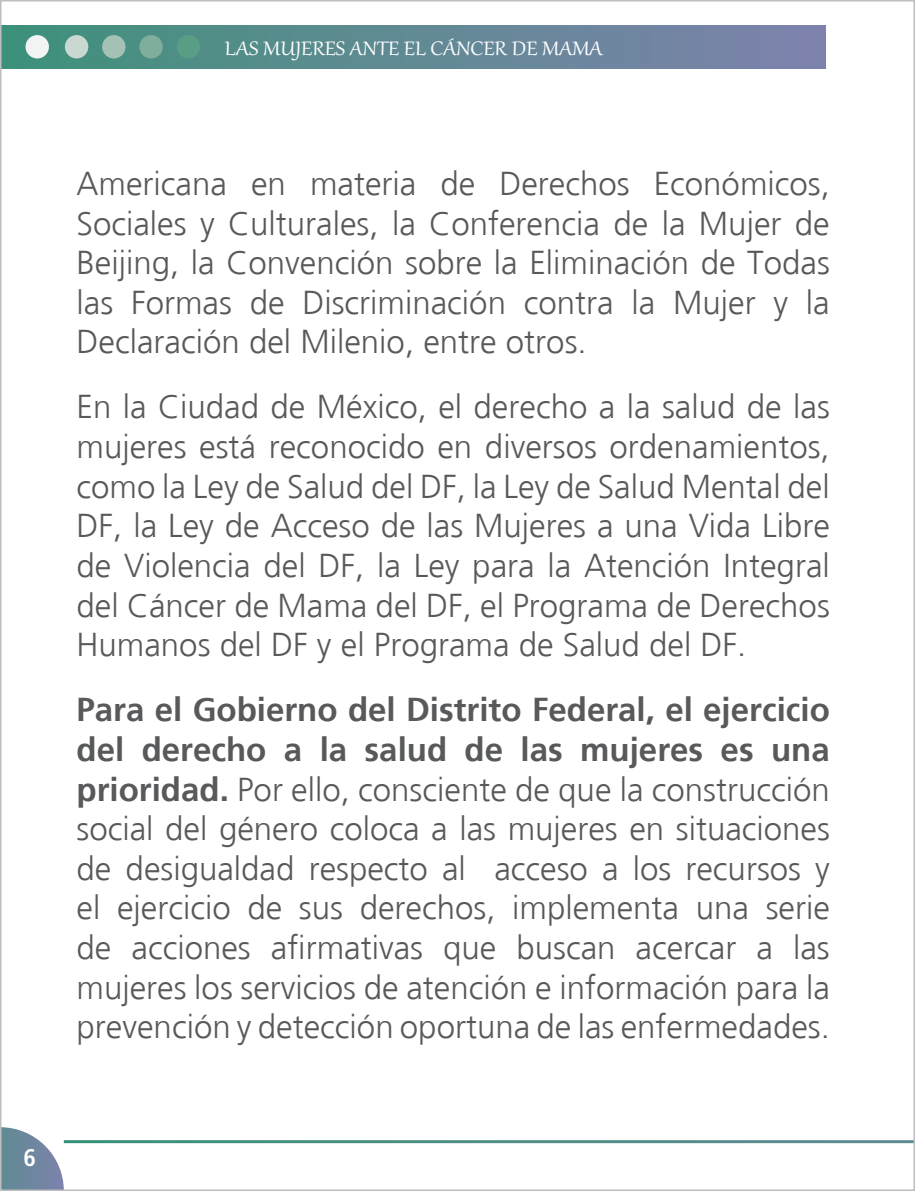
<style>
.page{position:relative;width:915px;height:1191px;background:#fff}
.page>*{position:absolute;margin:0;border:0;box-sizing:border-box;transform-origin:0 0}
.t1{font:300 33px/39.6px "Frutiger";color:#58595b;text-align:justify}
.t2{font:24px "Gabriola";color:#fff;scale:1.11 1}
.t3{font:700 condensed 24px "Frutiger";color:#fff}
.s1{font-weight:700}
</style>
<div class="page">
<svg style="left:3px;top:1127px;width:61px;height:61px"></svg>
<div style="left:0;top:26px;width:825px;height:42px;background:linear-gradient(to right,#40927b,#7f82ad)"></div>
<div style="left:26px;top:35px;width:23px;height:23px;background:#f1f4f2;border-radius:50%"></div>
<div style="left:65px;top:35px;width:23px;height:23px;background:#c9d8d1;border-radius:50%"></div>
<div style="left:102px;top:35px;width:23px;height:23px;background:#a3c2b5;border-radius:50%"></div>
<div style="left:139px;top:35px;width:24px;height:23px;background:#7fae9c;border-radius:50%"></div>
<div style="left:176px;top:35px;width:24px;height:23px;background:#5a9d85;border-radius:50%"></div>
<svg style="left:914px;top:0;width:1px;height:1191px"></svg>
<p class="t2" style="left:225px;top:32px;width:342px">LAS MUJERES ANTE EL CÁNCER DE MAMA</p>
<p class="t3" style="left:24px;top:1143px;width:14px">6</p>
<p class="t1" style="left:76px;top:164px;width:754px">Americana en materia de Derechos Económicos, Sociales y Culturales, la Conferencia de la Mujer de Beijing, la Convención sobre la Eliminación de Todas las Formas de Discriminación contra la Mujer y la Declaración del Milenio, entre otros.</p>
<p class="t1" style="left:76px;top:388px;width:754px">En la Ciudad de México, el derecho a la salud de las mujeres está reconocido en diversos ordenamientos, como la Ley de Salud del DF, la Ley de Salud Mental del DF, la Ley de Acceso de las Mujeres a una Vida Libre de Violencia del DF, la Ley para la Atención Integral del Cáncer de Mama del DF, el Programa de Derechos Humanos del DF y el Programa de Salud del DF.</p>
<p class="t1" style="left:76px;top:690px;width:754px"><span class="s1">Para el Gobierno del Distrito Federal, el ejercicio del derecho a la salud de las mujeres es una prioridad.</span> Por ello, consciente de que la construcción social del género coloca a las mujeres en situaciones de desigualdad respecto al acceso a los recursos y el ejercicio de sus derechos, implementa una serie de acciones afirmativas que buscan acercar a las mujeres los servicios de atención e información para la prevención y detección oportuna de las enfermedades.</p>
</div>
